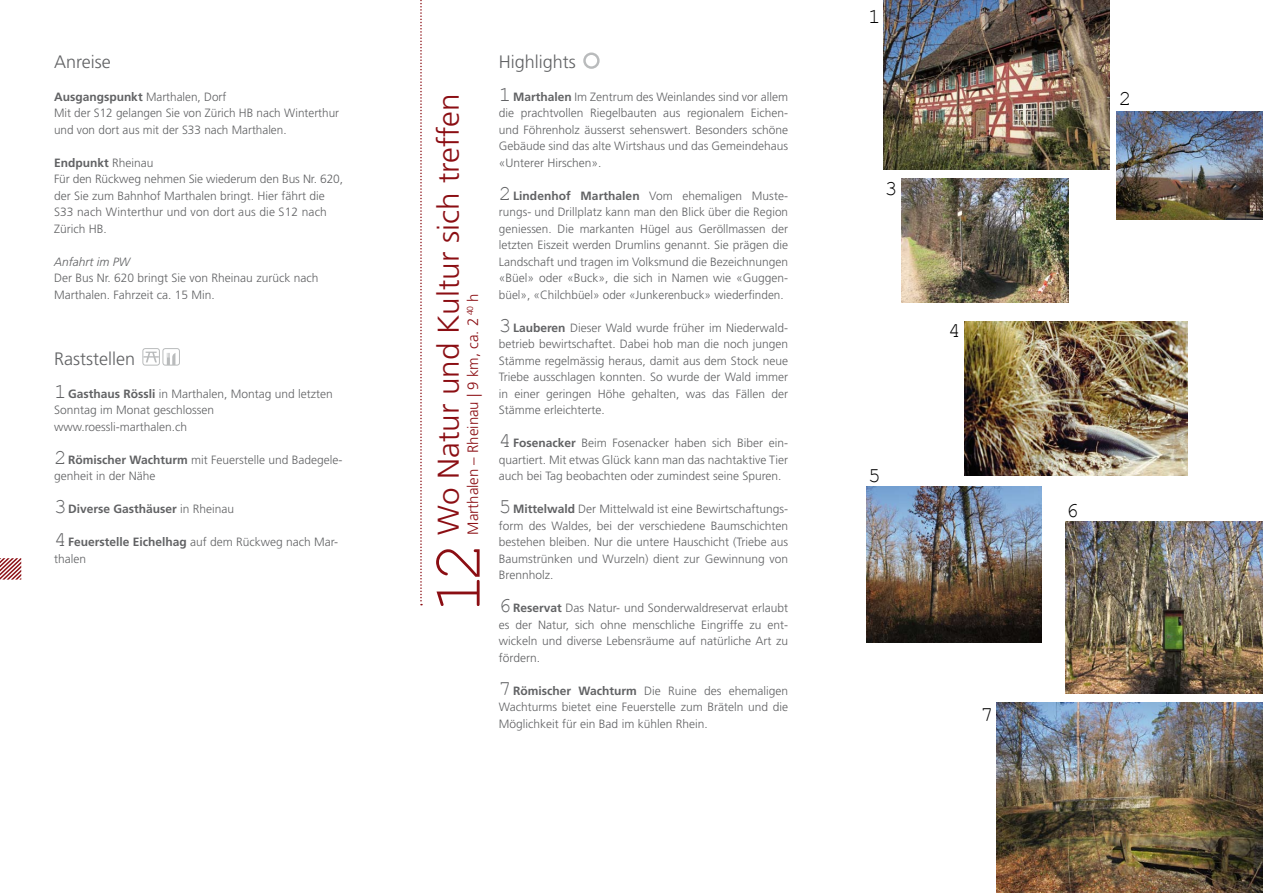
<style>
.page{position:relative;width:1263px;height:893px;background:#fff}
.page>*{position:absolute;margin:0;border:0;box-sizing:border-box;transform-origin:0 0}
.t1{font:69.3px "Courier New";color:#8b0e13}
.t2{font:300 30px "Frutiger";color:#8b0e13;scale:1.05 1}
.t3{font:21px "Courier New";color:#000}
.t4{font:300 18px "Frutiger";color:#616264}
.t5{font:300 15px "Frutiger";color:#8b0e13}
.t6{font:300 12px/16.5px "Frutiger";color:#616264;text-align:justify}
.t7{font:700 12px "Frutiger";color:#616264}
.t8{font:italic 300 12px "Frutiger";color:#616264}
.s1{font-weight:700}
.s2{font-family:"Courier New";font-weight:400;font-size:21px}
.s3{font-weight:300}
</style>
<div class="page">
<img style="left:1117px;top:112px;width:146px;height:108px">
<img style="left:901px;top:179px;width:167px;height:124px">
<img style="left:1065px;top:522px;width:198px;height:171px">
<img style="left:866px;top:486px;width:175px;height:156px">
<img style="left:964px;top:321px;width:223px;height:154px">
<div style="left:163px;top:348px;width:17px;height:17px;border:1px solid #b9bbbc;border-radius:2px"></div>
<svg style="left:167px;top:353px;width:8px;height:12px"></svg>
<svg style="left:143px;top:349px;width:16px;height:16px"></svg>
<div style="left:143px;top:348px;width:17px;height:17px;border:1px solid #b9bbbc;border-radius:2px"></div>
<svg style="left:143px;top:352px;width:16px;height:10px"></svg>
<img style="left:883px;top:0;width:226px;height:170px">
<svg style="left:420px;top:0;width:2px;height:605px"></svg>
<img style="left:997px;top:702px;width:266px;height:191px">
<div style="left:583px;top:53px;width:17px;height:16px;border:2px solid #b9bbbc;border-radius:50%"></div>
<svg style="left:0;top:558px;width:22px;height:22px"></svg>
<h3 class="t4" style="left:54px;top:51px;width:58px">Anreise</h3>
<p class="t6" style="left:54px;top:88px;width:287px;text-align:left"><span class="s1">Ausgangspunkt</span> Marthalen, Dorf<br>Mit der S12 gelangen Sie von Zürich HB nach Winterthur und von dort aus mit der S33 nach Marthalen.</p>
<p class="t6" style="left:54px;top:154px;width:291px;text-align:left"><span class="s1">Endpunkt</span> Rheinau<br>Für den Rückweg nehmen Sie wiederum den Bus Nr. 620, der Sie zum Bahnhof Marthalen bringt. Hier fährt die S33 nach Winterthur und von dort aus die S12 nach Zürich HB.</p>
<p class="t8" style="left:54px;top:254px;width:77px">Anfahrt im PW</p>
<p class="t6" style="left:54px;top:270px;width:266px">Der Bus Nr. 620 bringt Sie von Rheinau zurück nach<br>Marthalen. Fahrzeit ca. 15 Min.</p>
<h3 class="t4" style="left:54px;top:348px;width:82px">Raststellen</h3>
<p class="t6" style="left:54px;top:385px;width:280px;text-align:left"><span class="s2">1</span><span class="s1">Gasthaus Rössli</span> in Marthalen, Montag und letzten<br>Sonntag im Monat geschlossen www.roessli-marthalen.ch</p>
<p class="t6" style="left:54px;top:451px;width:290px"><span class="s2">2</span><span class="s1">Römischer Wachturm</span> mit Feuerstelle und Badegele&shy;genheit in der Nähe</p>
<p class="t7" style="left:54px;top:502px;width:182px"><span class="s2">3</span>Diverse Gasthäuser <span class="s3">in Rheinau</span></p>
<p class="t6" style="left:54px;top:534px;width:286px"><span class="s2">4</span><span class="s1">Feuerstelle Eichelhag</span> auf dem Rückweg nach Mar&shy;thalen</p>
<h2 class="t2" style="left:431px;top:535px;width:422px;rotate:-90deg">Wo Natur und Kultur sich treffen</h2>
<p class="t5" style="left:465px;top:535px;width:243px;rotate:-90deg">Marthalen – Rheinau | 9 km, ca. 2 <sup>40</sup> h</p>
<h1 class="t1" style="left:415px;top:614px;width:74px;rotate:-90deg">12</h1>
<h3 class="t4" style="left:499px;top:51px;width:79px">Highlights</h3>
<p class="t6" style="left:499px;top:88px;width:291px"><span class="s2">1</span><span class="s1">Marthalen</span> Im Zentrum des Weinlandes sind vor allem die prachtvollen Riegelbauten aus regionalem Eichen&shy;und Föhrenholz äusserst sehenswert. Besonders schöne Gebäude sind das alte Wirtshaus und das Gemeindehaus «Unterer Hirschen».</p>
<p class="t6" style="left:499px;top:187px;width:291px"><span class="s2">2</span><span class="s1">Lindenhof Marthalen</span> Vom ehemaligen Muste&shy;rungs- und Drillplatz kann man den Blick über die Region geniessen. Die markanten Hügel aus Geröllmassen der letzten Eiszeit werden Drumlins genannt. Sie prägen die Landschaft und tragen im Volksmund die Bezeichnungen «Büel» oder «Buck», die sich in Namen wie «Guggen&shy;büel», «Chilchbüel» oder «Junkerenbuck» wiederfinden.</p>
<p class="t6" style="left:499px;top:319px;width:291px"><span class="s2">3</span><span class="s1">Lauberen</span> Dieser Wald wurde früher im Niederwald&shy;betrieb bewirtschaftet. Dabei hob man die noch jungen Stämme regelmässig heraus, damit aus dem Stock neue Triebe ausschlagen konnten. So wurde der Wald immer in einer geringen Höhe gehalten, was das Fällen der Stämme erleichterte.</p>
<p class="t6" style="left:499px;top:435px;width:291px"><span class="s2">4</span><span class="s1">Fosenacker</span> Beim Fosenacker haben sich Biber ein&shy;quartiert. Mit etwas Glück kann man das nachtaktive Tier auch bei Tag beobachten oder zumindest seine Spuren.</p>
<p class="t6" style="left:499px;top:501px;width:291px"><span class="s2">5</span><span class="s1">Mittelwald</span> Der Mittelwald ist eine Bewirtschaftungs&shy;form des Waldes, bei der verschiedene Baumschichten bestehen bleiben. Nur die untere Hauschicht (Triebe aus Baumstrünken und Wurzeln) dient zur Gewinnung von Brennholz.</p>
<p class="t6" style="left:499px;top:600px;width:291px"><span class="s2">6</span><span class="s1">Reservat</span> Das Natur- und Sonderwaldreservat erlaubt es der Natur, sich ohne menschliche Eingriffe zu ent&shy;wickeln und diverse Lebensräume auf natürliche Art zu fördern.</p>
<p class="t6" style="left:499px;top:682px;width:291px"><span class="s2">7</span><span class="s1">Römischer Wachturm</span> Die Ruine des ehemaligen Wachturms bietet eine Feuerstelle zum Bräteln und die Möglichkeit für ein Bad im kühlen Rhein.</p>
<h3 class="t3" style="left:868px;top:3px;width:14px">1</h3>
<h3 class="t3" style="left:885px;top:175px;width:14px">3</h3>
<h3 class="t3" style="left:868px;top:462px;width:14px">5</h3>
<h3 class="t3" style="left:948px;top:317px;width:14px">4</h3>
<h3 class="t3" style="left:981px;top:701px;width:14px">7</h3>
<h3 class="t3" style="left:1119px;top:86px;width:14px">2</h3>
<h3 class="t3" style="left:1066px;top:497px;width:14px">6</h3>
</div>
